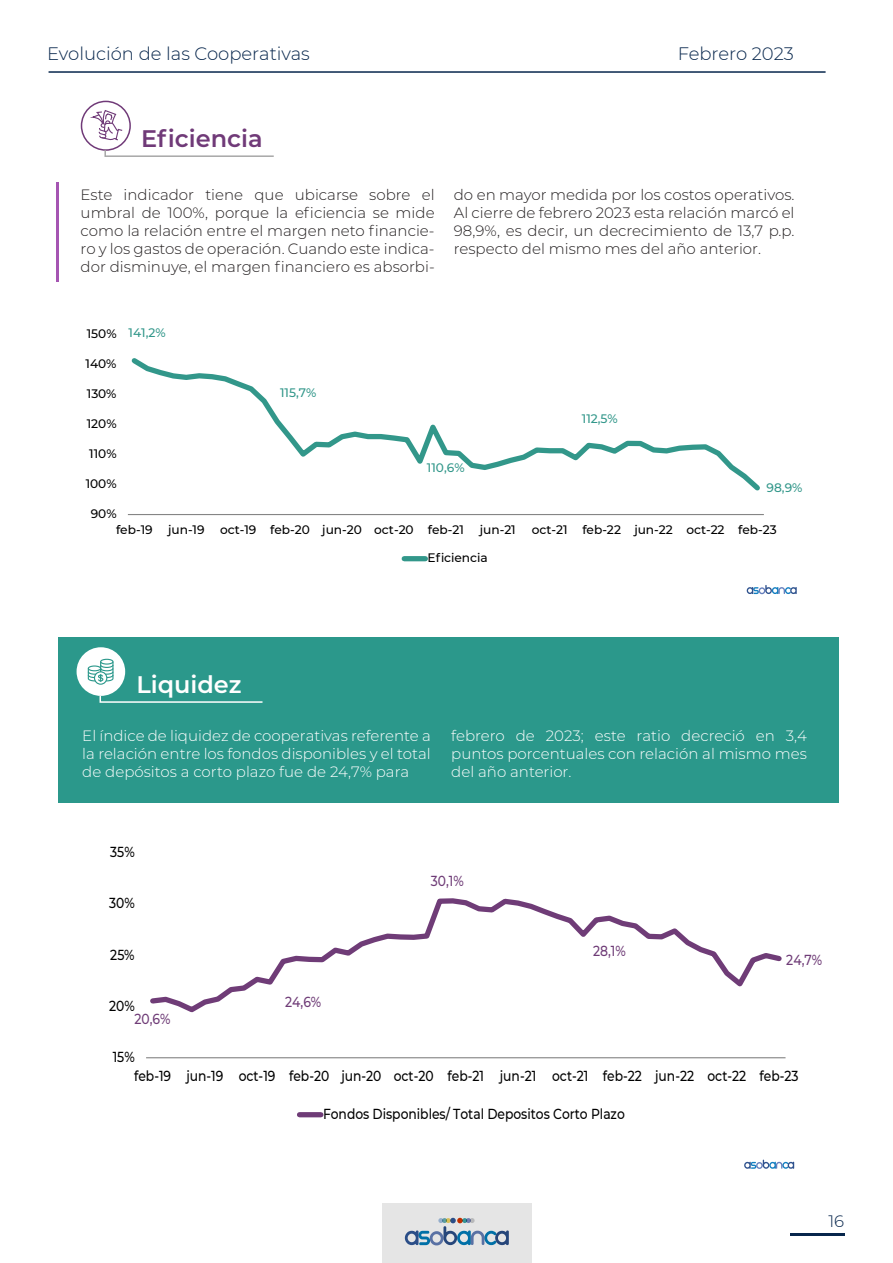
<style>
.page{position:relative;width:893px;height:1263px;background:#fff}
.page>*{position:absolute;margin:0;border:0;box-sizing:border-box;transform-origin:0 0}
.t1{font:600 24px "Montserrat";color:#703a78}
.t2{font:600 24px "Montserrat";color:#fff}
.t3{font:300 18px "Montserrat";color:#07264c}
.t4{font:300 16.5px "Montserrat";color:#07264c}
.t5{font:300 15px/18px "Montserrat";color:#231f20;text-align:justify}
.t6{font:300 15px/18px "Montserrat";color:#fff;text-align:justify}
.t7{font:500 14.55px "Montserrat";letter-spacing:-.005em;color:#000;scale:.85 1}
.t8{font:500 14.55px "Montserrat";color:#6f3c77;scale:.85 1}
.t9{font:500 12.3px "Montserrat";letter-spacing:-.005em;color:#000}
.t10{font:500 12.3px "Montserrat";color:#32978a}
</style>
<div class="page">
<hr style="left:790px;top:1233px;width:54px;height:2px;background:#07264c">
<hr style="left:49px;top:71px;width:777px;height:2px;background:#07264c">
<div style="left:382px;top:1203px;width:150px;height:60px;background:#e5e5e5"></div>
<svg style="left:405px;top:1218px;width:104px;height:27px"></svg>
<div style="left:58px;top:637px;width:780px;height:166px;background:#2b988b"></div>
<hr style="left:56px;top:182px;width:3px;height:100px;background:#a555b2">
<div style="left:77px;top:647px;width:48px;height:49px;background:#fff;border-radius:50%"></div>
<svg style="left:99px;top:694px;width:164px;height:9px"></svg>
<div style="left:100px;top:659px;width:14px;height:6px;border:1px solid #2b988b;border-radius:50%"></div>
<svg style="left:87px;top:660px;width:27px;height:22px"></svg>
<div style="left:94px;top:671px;width:13px;height:14px;border:1px solid #2b988b;border-radius:50%"></div>
<svg style="left:747px;top:585px;width:50px;height:9px"></svg>
<svg style="left:744px;top:1160px;width:50px;height:9px"></svg>
<div style="left:81px;top:101px;width:50px;height:50px;border:2px solid #703a78;border-radius:50%"></div>
<svg style="left:104px;top:149px;width:170px;height:8px"></svg>
<svg style="left:92px;top:109px;width:32px;height:32px"></svg>
<hr style="left:128px;top:514px;width:636px;height:1px;background:#858585">
<svg style="left:131px;top:358px;width:629px;height:133px"></svg>
<div style="left:404px;top:556px;width:21px;height:5px;background:#32978a"></div>
<hr style="left:146px;top:1057px;width:639px;height:1px;background:#858585">
<svg style="left:150px;top:898px;width:632px;height:115px"></svg>
<div style="left:299px;top:1112px;width:22px;height:5px;background:#6f3c77"></div>
<p class="t3" style="left:47px;top:41px;width:264px">Evolución de las Cooperativas</p>
<p class="t3" style="left:678px;top:41px;width:118px">Febrero 2023</p>
<h1 class="t1" style="left:141px;top:121px;width:123px">Eficiencia</h1>
<p class="t5" style="left:81px;top:186px;width:356px">Este indicador tiene que ubicarse sobre el umbral de 100%, porque la eficiencia se mide como la relación entre el margen neto financie&shy;ro y los gastos de operación. Cuando este indica&shy;dor disminuye, el margen financiero es absorbi-</p>
<p class="t5" style="left:454px;top:186px;width:342px">do en mayor medida por los costos operativos.<br>Al cierre de febrero 2023 esta relación marcó el 98,9%, es decir, un decrecimiento de 13,7 p.p. respecto del mismo mes del año anterior.</p>
<p class="t9" style="left:87px;top:325px;width:31px">150%</p>
<p class="t9" style="left:86px;top:355px;width:32px">140%</p>
<p class="t9" style="left:87px;top:385px;width:31px">130%</p>
<p class="t9" style="left:87px;top:415px;width:31px">120%</p>
<p class="t9" style="left:89px;top:445px;width:29px">110%</p>
<p class="t9" style="left:86px;top:475px;width:32px">100%</p>
<p class="t9" style="left:91px;top:505px;width:27px">90%</p>
<p class="t10" style="left:129px;top:324px;width:39px">141,2%</p>
<p class="t10" style="left:280px;top:384px;width:38px">115,7%</p>
<p class="t10" style="left:427px;top:459px;width:39px">110,6%</p>
<p class="t10" style="left:582px;top:410px;width:38px">112,5%</p>
<p class="t10" style="left:767px;top:479px;width:37px">98,9%</p>
<p class="t9" style="left:116px;top:521px;width:90px">feb-19 jun-19</p>
<p class="t9" style="left:220px;top:521px;width:245px">oct-19 feb-20 jun-20 oct-20 feb-21</p>
<p class="t9" style="left:480px;top:521px;width:38px">jun-21</p>
<p class="t9" style="left:532px;top:521px;width:246px">oct-21 feb-22 jun-22 oct-22 feb-23</p>
<p class="t9" style="left:428px;top:549px;width:62px">Eficiencia</p>
<h1 class="t2" style="left:136px;top:667px;width:107px">Liquidez</h1>
<p class="t6" style="left:82px;top:726px;width:350px">El índice de liquidez de cooperativas referente a la relación entre los fondos disponibles y el total de depósitos a corto plazo fue de 24,7% para</p>
<p class="t6" style="left:451px;top:726px;width:357px">febrero de 2023; este ratio decreció en 3,4 puntos porcentuales con relación al mismo mes del año anterior.</p>
<p class="t7" style="left:110px;top:842px;width:30px">35%</p>
<p class="t7" style="left:109px;top:893px;width:32px">30%</p>
<p class="t7" style="left:110px;top:944px;width:30px">25%</p>
<p class="t7" style="left:109px;top:996px;width:32px">20%</p>
<p class="t8" style="left:134px;top:1009px;width:44px">20,6%</p>
<p class="t7" style="left:113px;top:1047px;width:27px">15%</p>
<p class="t8" style="left:285px;top:991px;width:44px">24,6%</p>
<p class="t8" style="left:431px;top:870px;width:40px">30,1%</p>
<p class="t8" style="left:593px;top:940px;width:40px">28,1%</p>
<p class="t8" style="left:786px;top:949px;width:44px">24,7%</p>
<p class="t7" style="left:134px;top:1066px;width:783px">feb-19 jun-19 oct-19 feb-20 jun-20 oct-20 feb-21 jun-21 oct-21 feb-22 jun-22 oct-22 feb-23</p>
<p class="t7" style="left:323px;top:1104px;width:356px">Fondos Disponibles/ Total Depositos Corto Plazo</p>
<p class="t4" style="left:828px;top:1210px;width:17px">16</p>
</div>
